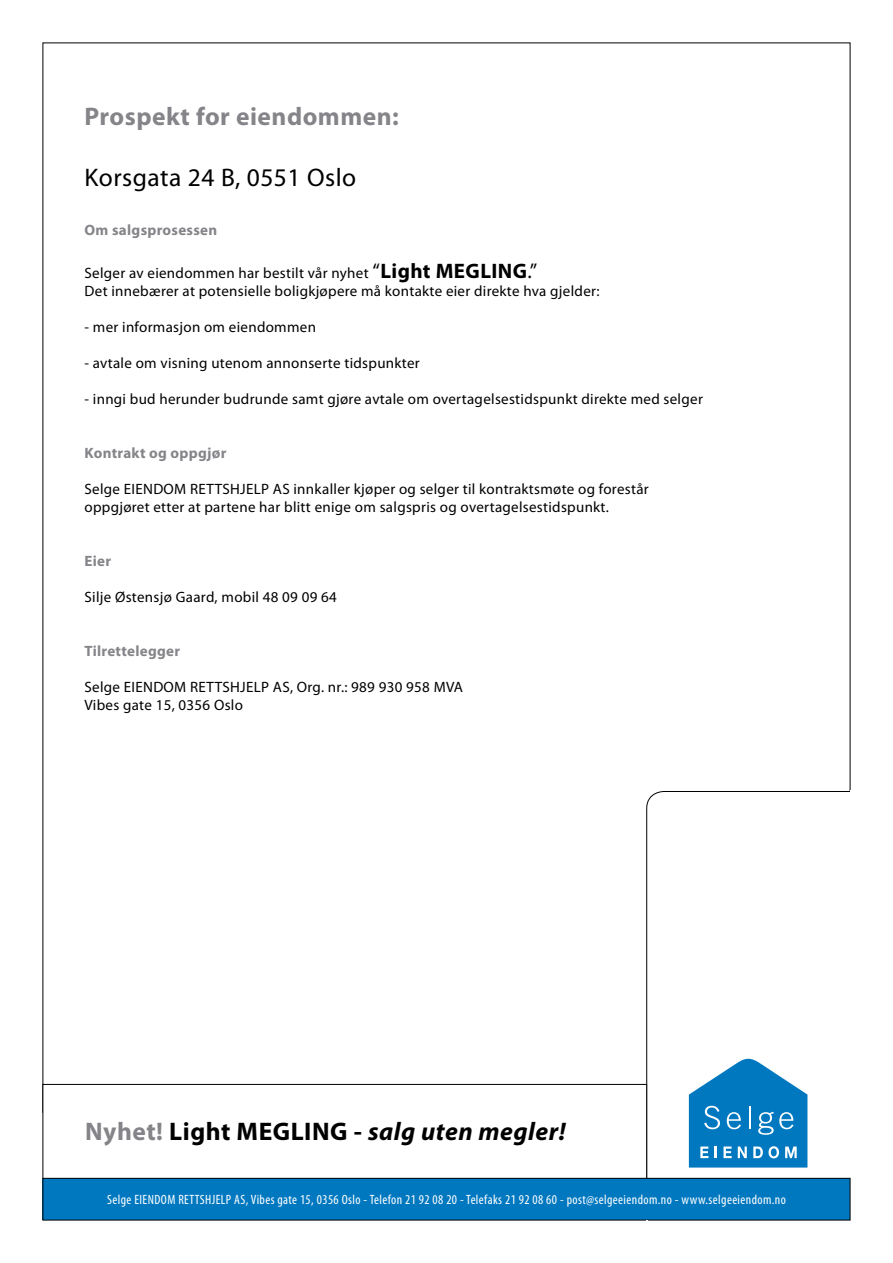
<style>
.page{position:relative;width:893px;height:1263px;background:#fff}
.page>*{position:absolute;margin:0;border:0;box-sizing:border-box;transform-origin:0 0}
.t1{font:italic 700 25.5px "Myriad Pro";letter-spacing:.02em;color:#000}
.t2{font:700 25.5px "Myriad Pro";letter-spacing:.02em;color:#858489}
.t3{font:25.5px "Myriad Pro";letter-spacing:.02em;color:#000}
.t4{font:15px/18px "Myriad Pro";letter-spacing:.02em;color:#000}
.t5{font:700 15px "Myriad Pro";letter-spacing:.02em;color:#858489}
.t6{font:condensed 13.5px "Myriad Pro";letter-spacing:.03em;color:#fff}
.s1{font-size:21px}
.s2{font-weight:700;font-size:21px}
.s3{font-style:normal;color:#858489}
.s4{font-style:normal}
</style>
<div class="page">
<svg style="left:646px;top:791px;width:205px;height:430px"></svg>
<svg style="left:689px;top:1059px;width:118px;height:108px"></svg>
<div style="left:43px;top:1084px;width:604px;height:124px;border:1px solid #000"></div>
<div style="left:43px;top:1178px;width:807px;height:42px;background:#0078c0"></div>
<div style="left:43px;top:1178px;width:807px;height:42px;border:1px solid #000"></div>
<hr style="left:850px;top:790px;width:43px;height:2px;background:#fff">
<hr style="left:646px;top:1220px;width:2px;height:43px;background:#fff">
<h1 class="t2" style="left:85px;top:100px;width:316px">Prospekt for eiendommen:</h1>
<h1 class="t3" style="left:85px;top:162px;width:273px">Korsgata 24 B, 0551 Oslo</h1>
<p class="t5" style="left:85px;top:220px;width:134px">Om salgsprosessen</p>
<p class="t4" style="left:85px;top:264px;width:517px">Selger av eiendommen har bestilt vår nyhet <span class="s1">“</span><span class="s2">Light MEGLING</span><span class="s1">.”<br></span>Det innebærer at potensielle boligkjøpere må kontakte eier direkte hva gjelder:</p>
<p class="t4" style="left:85px;top:318px;width:233px">- mer informasjon om eiendommen</p>
<p class="t4" style="left:85px;top:354px;width:337px">- avtale om visning utenom annonserte tidspunkter</p>
<p class="t4" style="left:85px;top:390px;width:620px">- inngi bud herunder budrunde samt gjøre avtale om overtagelsestidspunkt direkte med selger</p>
<p class="t5" style="left:85px;top:443px;width:143px">Kontrakt og oppgjør</p>
<p class="t4" style="left:85px;top:480px;width:566px">Selge EIENDOM RETTSHJELP AS innkaller kjøper og selger til kontraktsmøte og forestår oppgjøret etter at partene har blitt enige om salgspris og overtagelsestidspunkt.</p>
<p class="t5" style="left:85px;top:551px;width:28px">Eier</p>
<p class="t4" style="left:85px;top:588px;width:254px">Silje Østensjø Gaard, mobil 48 09 09 64</p>
<p class="t5" style="left:85px;top:641px;width:97px">Tilrettelegger</p>
<p class="t4" style="left:85px;top:678px;width:380px">Selge EIENDOM RETTSHJELP AS, Org. nr.: 989 930 958 MVA<br>Vibes gate 15, 0356 Oslo</p>
<h1 class="t1" style="left:85px;top:1115px;width:482px"><span class="s3">Nyhet!</span> <span class="s4">Light MEGLING -</span> salg uten megler!</h1>
<p class="t6" style="left:107px;top:1191px;width:680px">Selge EIENDOM RETTSHJELP AS, Vibes gate 15, 0356 Oslo - Telefon 21 92 08 20 - Telefaks 21 92 08 60 - post@selgeeiendom.no - www.selgeeiendom.no</p>
</div>
